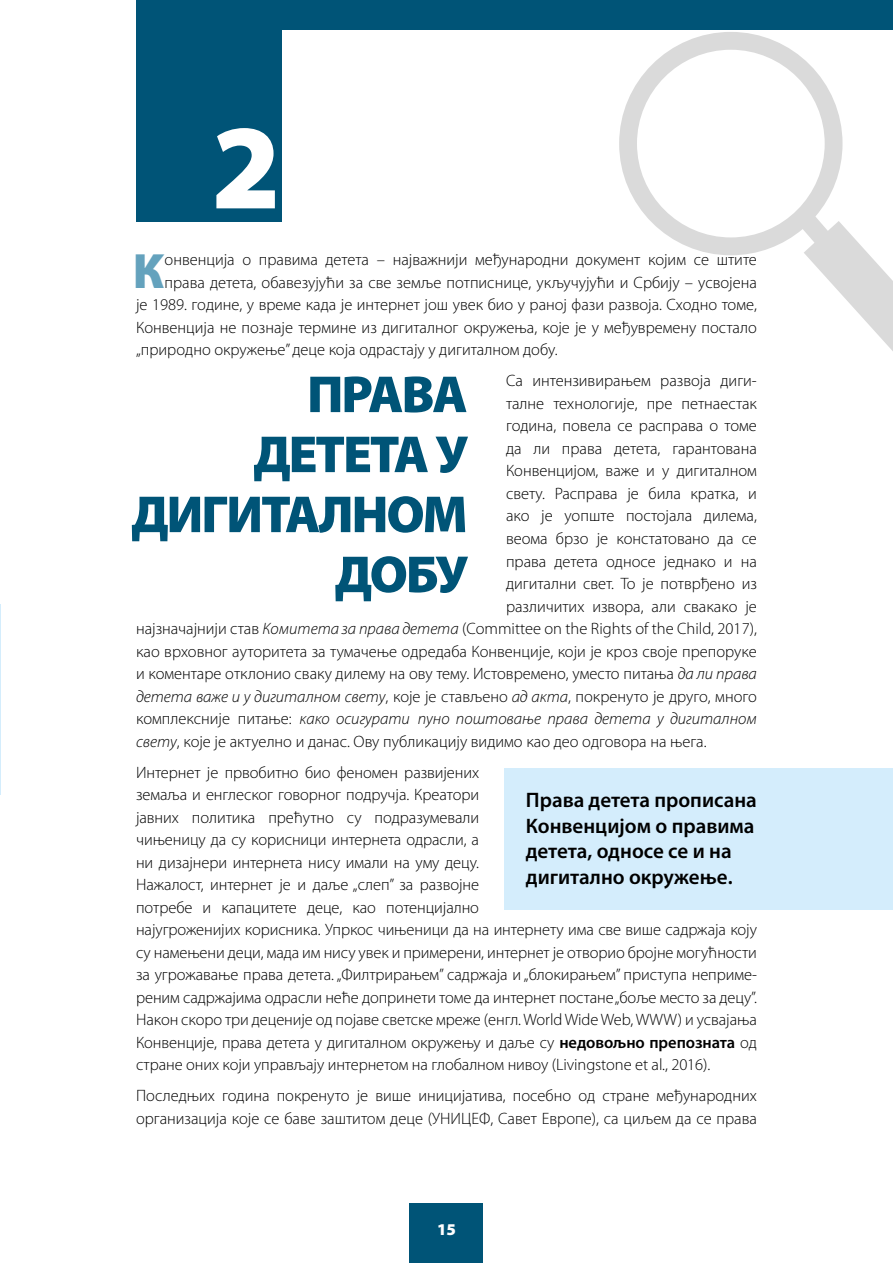
<style>
.page{position:relative;width:893px;height:1263px;background:#fff}
.page>*{position:absolute;margin:0;border:0;box-sizing:border-box;transform-origin:0 0}
.t1{font:900 121.5px "Myriad Pro";color:#fff}
.t2{font:900 52.5px/60px "Myriad Pro";letter-spacing:-.04em;color:#005477;text-align:right}
.t3{font:900 49.95px "Myriad Pro";color:#64a2bd}
.t4{font:600 21px/25.5px "Myriad Pro";color:#000}
.t5{font:300 16.5px/22.5px "Myriad Pro";letter-spacing:-.005em;color:#000}
.t6{font:italic 300 16.5px "Myriad Pro";color:#000}
.t7{font:900 16.5px "Myriad Pro";color:#fff}
.s1{font-style:italic}
.s2{font-style:normal}
.s3{font-weight:600}
</style>
<div class="page">
<div style="left:410px;top:1203px;width:73px;height:60px;background:#005477"></div>
<hr style="left:0;top:604px;width:1px;height:191px;background:#d4edfc">
<div style="left:136px;top:0;width:145px;height:221px;background:#005477"></div>
<div style="left:136px;top:0;width:757px;height:30px;background:#005477"></div>
<div style="left:505px;top:767px;width:388px;height:142px;background:#d4edfc"></div>
<svg style="left:619px;top:32px;width:274px;height:319px"></svg>
<h1 class="t1" style="left:211px;top:98px;width:71px">2</h1>
<h3 class="t3" style="left:133px;top:243px;width:33px">К</h3>
<p class="t5" style="left:165px;top:249px;width:594px">онвенција о правима детета – најважнији међународни документ којим се штите</p>
<p class="t5" style="left:165px;top:271px;width:594px">права детета, обавезујући за све земље потписнице, укључујући и Србију – усвојена</p>
<p class="t5" style="left:136px;top:294px;width:622px">је 1989. године, у време када је интернет још увек био у раној фази развоја. Сходно томе,</p>
<p class="t5" style="left:136px;top:316px;width:622px">Конвенција не познаје термине из дигиталног окружења, које је у међувремену постало</p>
<p class="t5" style="left:136px;top:339px;width:423px">„природно окружење” деце која одрастају у дигиталном добу.</p>
<p class="t5" style="left:506px;top:370px;width:252px">Са интензивирањем развоја диги-</p>
<p class="t5" style="left:506px;top:392px;width:252px">талне технологије, пре петнаестак</p>
<p class="t5" style="left:506px;top:415px;width:252px">година, повела се расправа о томе</p>
<p class="t5" style="left:506px;top:437px;width:252px">да ли права детета, гарантована</p>
<p class="t5" style="left:506px;top:460px;width:252px">Конвенцијом, важе и у дигиталном</p>
<p class="t5" style="left:506px;top:482px;width:252px">свету. Расправа је била кратка, и</p>
<p class="t5" style="left:506px;top:505px;width:252px">ако је уопште постојала дилема,</p>
<p class="t5" style="left:506px;top:527px;width:252px">веома брзо је констатовано да се</p>
<p class="t5" style="left:506px;top:550px;width:252px">права детета односе једнако и на</p>
<p class="t5" style="left:506px;top:572px;width:252px">дигитални свет. То је потврђено из</p>
<p class="t5" style="left:506px;top:595px;width:252px">различитих извора, али свакако је</p>
<p class="t5" style="left:136px;top:617px;width:622px">најзначајнији став <span class="s1">Комитета за права детета</span> (Committee on the Rights of the Child, 2017),</p>
<p class="t5" style="left:136px;top:640px;width:622px">као врховног ауторитета за тумачење одредаба Конвенције, који је кроз своје препоруке</p>
<p class="t5" style="left:136px;top:663px;width:622px">и коментаре отклонио сваку дилему на ову тему. Истовремено, уместо питања <span class="s1">да ли права</span></p>
<p class="t5" style="left:136px;top:685px;width:622px"><span class="s1">детета важе и у дигиталном свету</span>, које је стављено <span class="s1">ад акта</span>, покренуто је друго, много</p>
<p class="t6" style="left:136px;top:710px;width:622px"><span class="s2">комплексније питање:</span> како осигурати пуно поштовање права детета у дигиталном</p>
<p class="t5" style="left:136px;top:730px;width:572px"><span class="s1">свету</span>, које је актуелно и данас. Ову публикацију видимо као део одговора на њега.</p>
<p class="t5" style="left:136px;top:761px;width:622px">Интернет је првобитно био феномен развијених<br>земаља и енглеског говорног подручја. Креатори<br>јавних политика прећутно су подразумевали<br>чињеницу да су корисници интернета одрасли, а<br>ни дизајнери интернета нису имали на уму децу.<br>Нажалост, интернет је и даље „слеп” за развојне<br>потребе и капацитете деце, као потенцијално<br>најугроженијих корисника. Упркос чињеници да на интернету има све више садржаја коју су намењени деци, мада им нису увек и примерени, интернет је отворио бројне могућности за угрожавање права детета. „Филтрирањем” садржаја и „блокирањем” приступа неприме&shy;реним садржајима одрасли неће допринети томе да интернет постане „боље место за децу”.<br>Након скоро три деценије од појаве светске мреже (енгл. World Wide Web, WWW) и усвајања Конвенције, права детета у дигиталном окружењу и даље су <span class="s3">недовољно препозната</span> од стране оних који управљају интернетом на глобалном нивоу (Livingstone et al., 2016).</p>
<p class="t5" style="left:136px;top:1085px;width:622px">Последњих година покренуто је више иницијатива, посебно од стране међународних организација које се баве заштитом деце (УНИЦЕФ, Савет Европе), са циљем да се права</p>
<h2 class="t2" style="left:131px;top:365px;width:338px">ПРАВА<br>ДЕТЕТА У<br>ДИГИТАЛНОМ<br>ДОБУ</h2>
<p class="t4" style="left:526px;top:788px;width:233px">Права детета прописана<br>Конвенцијом о правима детета, односе се и на дигитално окружење.</p>
<p class="t7" style="left:437px;top:1220px;width:20px">15</p>
</div>
